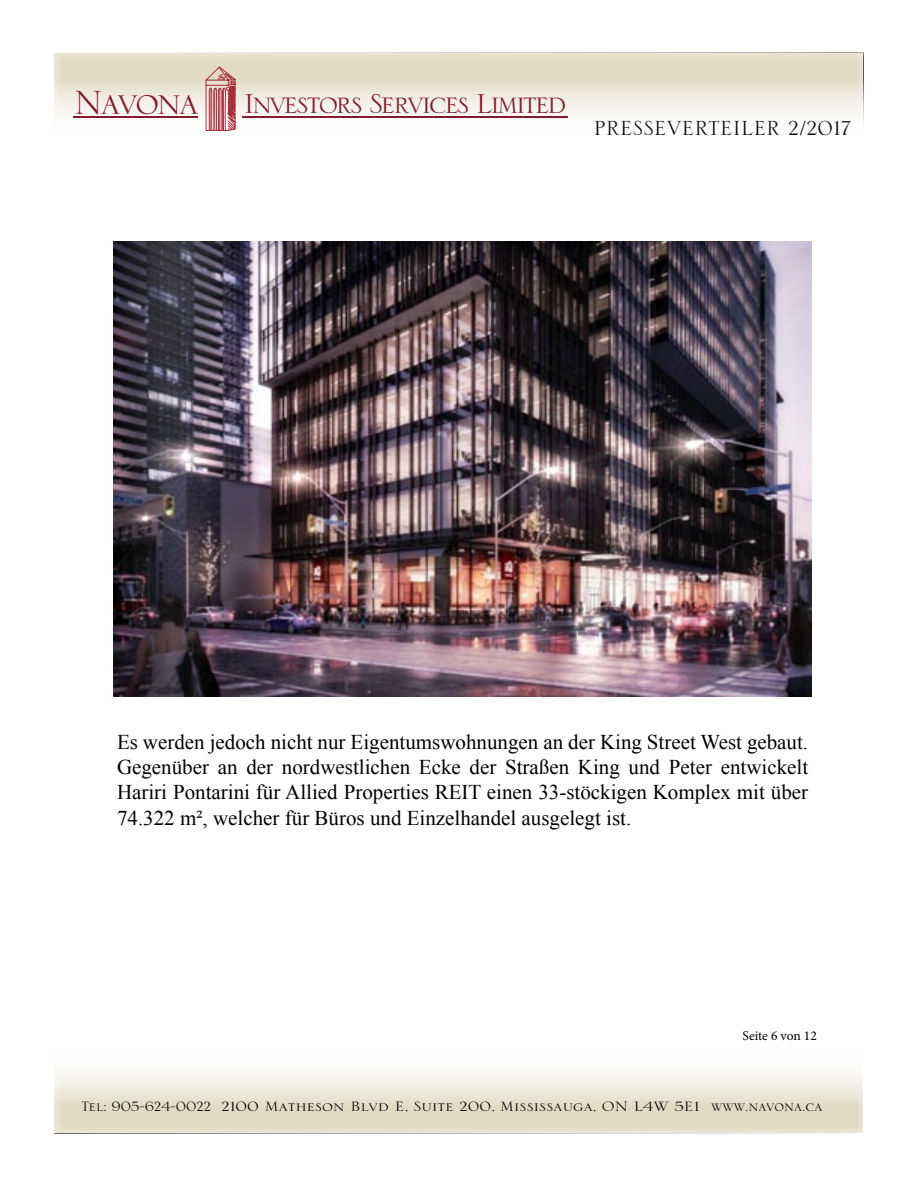
<style>
.page{position:relative;width:918px;height:1188px;background:#fff}
.page>*{position:absolute;margin:0;border:0;box-sizing:border-box;transform-origin:0 0}
.t1{font:36.15px "Serlio LT Std";letter-spacing:-.06em;color:#851c2a}
.t2{font:27px "Serlio LT Std";color:#000}
.t3{font:21px/25.2px "Times New Roman";color:#000;text-align:justify}
.t4{font:18px "Serlio LT Std";color:#000}
.t5{font:13.5px "Minion Pro";letter-spacing:-.005em;color:#000}
.s1{font-size:44.25px}
</style>
<div class="page">
<div style="left:41px;top:51px;width:835px;height:90px;background:#fff;opacity:.75"></div>
<hr style="left:73px;top:116px;width:125px;height:2px;background:#851c2a">
<hr style="left:242px;top:116px;width:326px;height:2px;background:#851c2a">
<svg style="left:206px;top:67px;width:29px;height:64px;background:#ca8988"></svg>
<div style="left:42px;top:1046px;width:835px;height:90px;background:#fff;opacity:.75"></div>
<img style="left:114px;top:241px;width:697px;height:455px">
<h1 class="t1" style="left:74px;top:86px;width:494px"><span class="s1">Navona</span> Investors Services Limited</h1>
<p class="t2" style="left:594px;top:115px;width:259px">PRESSEVERTEILER 2/2017</p>
<p class="t3" style="left:117px;top:729px;width:693px">Es werden jedoch nicht nur Eigentumswohnungen an der King Street West gebaut.<br>Gegenüber an der nordwestlichen Ecke der Straßen King und Peter entwickelt Hariri Pontarini für Allied Properties REIT einen 33-stöckigen Komplex mit über 74.322 m², welcher für Büros und Einzelhandel ausgelegt ist.</p>
<p class="t5" style="left:742px;top:1027px;width:76px">Seite 6 von 12</p>
<p class="t4" style="left:81px;top:1098px;width:743px">Tel: 905-624-0022 2100 Matheson Blvd E, Suite 200, Mississauga, ON L4W 5E1 www.navona.ca</p>
</div>
